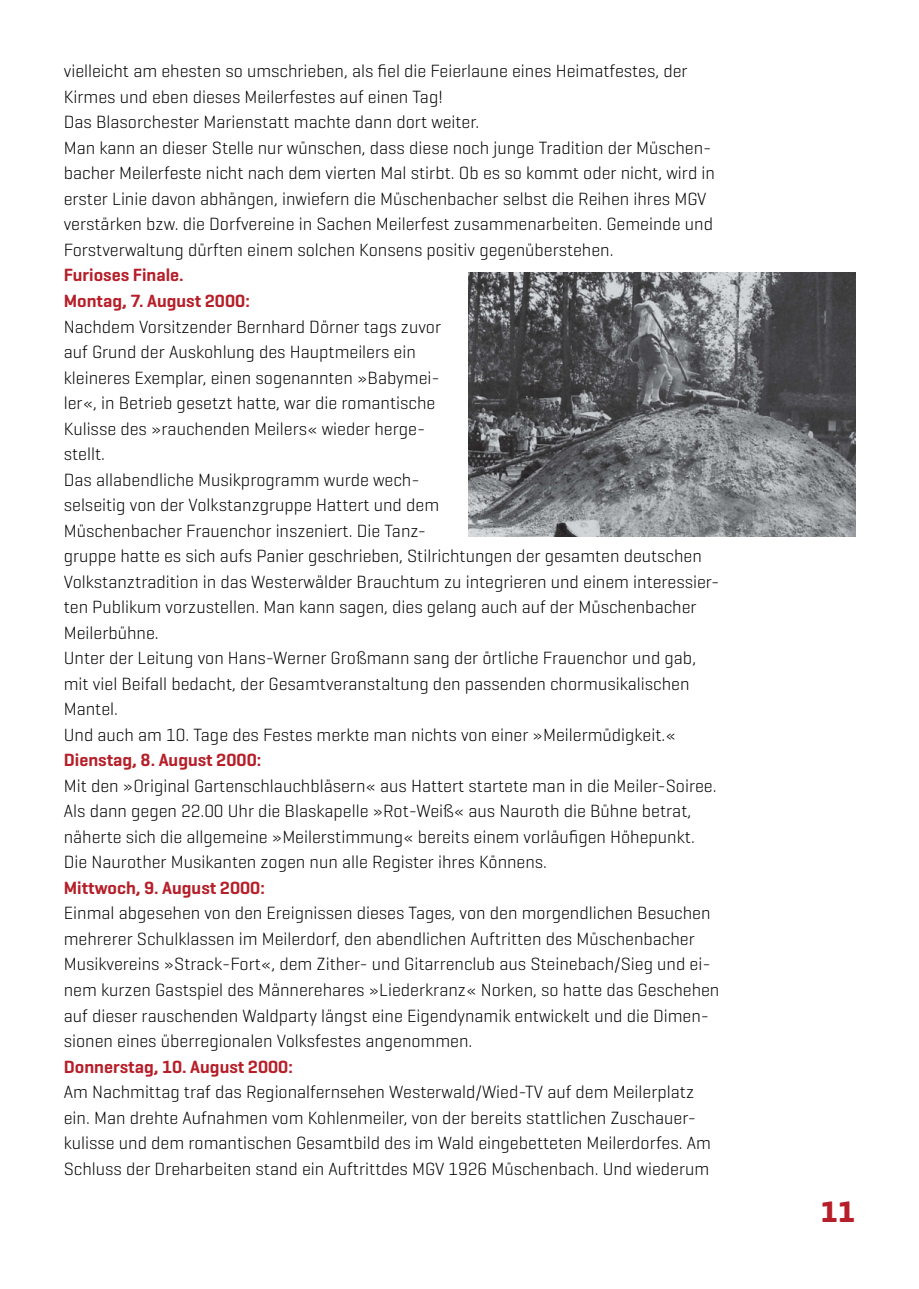
<style>
.page{position:relative;width:919px;height:1289px;background:#fff}
.page>*{position:absolute;margin:0;border:0;box-sizing:border-box;transform-origin:0 0}
.t1{font:700 30px "Geogrotesque";color:#b61f29}
.t2{font:300 18px/25.5px "Geogrotesque";color:#000}
.t3{font:600 18px/25.5px "Geogrotesque";color:#b61f29}
</style>
<div class="page">
<img style="left:468px;top:272px;width:387px;height:264px">
<p class="t2" style="left:64px;top:58px;width:652px">vielleicht am ehesten so umschrieben, als fiel die Feierlaune eines Heimatfestes, der Kirmes und eben dieses Meilerfestes auf einen Tag!<br>Das Blasorchester Marienstatt machte dann dort weiter.<br>Man kann an dieser Stelle nur wünschen, dass diese noch junge Tradition der Müschen&shy;bacher Meilerfeste nicht nach dem vierten Mal stirbt. Ob es so kommt oder nicht, wird in erster Linie davon abhängen, inwiefern die Müschenbacher selbst die Reihen ihres MGV verstärken bzw. die Dorfvereine in Sachen Meilerfest zusammenarbeiten. Gemeinde und Forstverwaltung dürften einem solchen Konsens positiv gegenüberstehen.</p>
<p class="t3" style="left:64px;top:262px;width:187px">Furioses Finale.<br>Montag, 7. August 2000:</p>
<p class="t2" style="left:64px;top:313px;width:657px">Nachdem Vorsitzender Bernhard Dörner tags zuvor<br>auf Grund der Auskohlung des Hauptmeilers ein<br>kleineres Exemplar, einen sogenannten »Babymei-<br>ler«, in Betrieb gesetzt hatte, war die romantische<br>Kulisse des »rauchenden Meilers« wieder herge-<br>stellt.<br>Das allabendliche Musikprogramm wurde wech-<br>selseitig von der Volkstanzgruppe Hattert und dem<br>Müschenbacher Frauenchor inszeniert. Die Tanz-<br>gruppe hatte es sich aufs Panier geschrieben, Stilrichtungen der gesamten deutschen Volkstanztradition in das Westerwälder Brauchtum zu integrieren und einem interessier&shy;ten Publikum vorzustellen. Man kann sagen, dies gelang auch auf der Müschenbacher Meilerbühne.<br>Unter der Leitung von Hans-Werner Großmann sang der örtliche Frauenchor und gab, mit viel Beifall bedacht, der Gesamtveranstaltung den passenden chormusikalischen Mantel.<br>Und auch am 10. Tage des Festes merkte man nichts von einer »Meilermüdigkeit.«</p>
<p class="t3" style="left:64px;top:747px;width:199px">Dienstag, 8. August 2000:</p>
<p class="t2" style="left:64px;top:772px;width:654px">Mit den »Original Gartenschlauchbläsern« aus Hattert startete man in die Meiler-Soiree.<br>Als dann gegen 22.00 Uhr die Blaskapelle »Rot-Weiß« aus Nauroth die Bühne betrat, näherte sich die allgemeine »Meilerstimmung« bereits einem vorläufigen Höhepunkt.<br>Die Naurother Musikanten zogen nun alle Register ihres Könnens.</p>
<p class="t3" style="left:64px;top:874px;width:202px">Mittwoch, 9. August 2000:</p>
<p class="t2" style="left:64px;top:900px;width:657px">Einmal abgesehen von den Ereignissen dieses Tages, von den morgendlichen Besuchen mehrerer Schulklassen im Meilerdorf, den abendlichen Auftritten des Müschenbacher Musikvereins »Strack-Fort«, dem Zither- und Gitarrenclub aus Steinebach/Sieg und ei&shy;nem kurzen Gastspiel des Männerehares »Liederkranz« Norken, so hatte das Geschehen auf dieser rauschenden Waldparty längst eine Eigendynamik entwickelt und die Dimen&shy;sionen eines überregionalen Volksfestes angenommen.</p>
<p class="t3" style="left:64px;top:1053px;width:230px">Donnerstag, 10. August 2000:</p>
<p class="t2" style="left:64px;top:1078px;width:648px">Am Nachmittag traf das Regionalfernsehen Westerwald/Wied-TV auf dem Meilerplatz ein. Man drehte Aufnahmen vom Kohlenmeiler, von der bereits stattlichen Zuschauer&shy;kulisse und dem romantischen Gesamtbild des im Wald eingebetteten Meilerdorfes. Am Schluss der Dreharbeiten stand ein Auftrittdes MGV 1926 Müschenbach. Und wiederum</p>
<h1 class="t1" style="left:820px;top:1193px;width:36px">11</h1>
</div>
